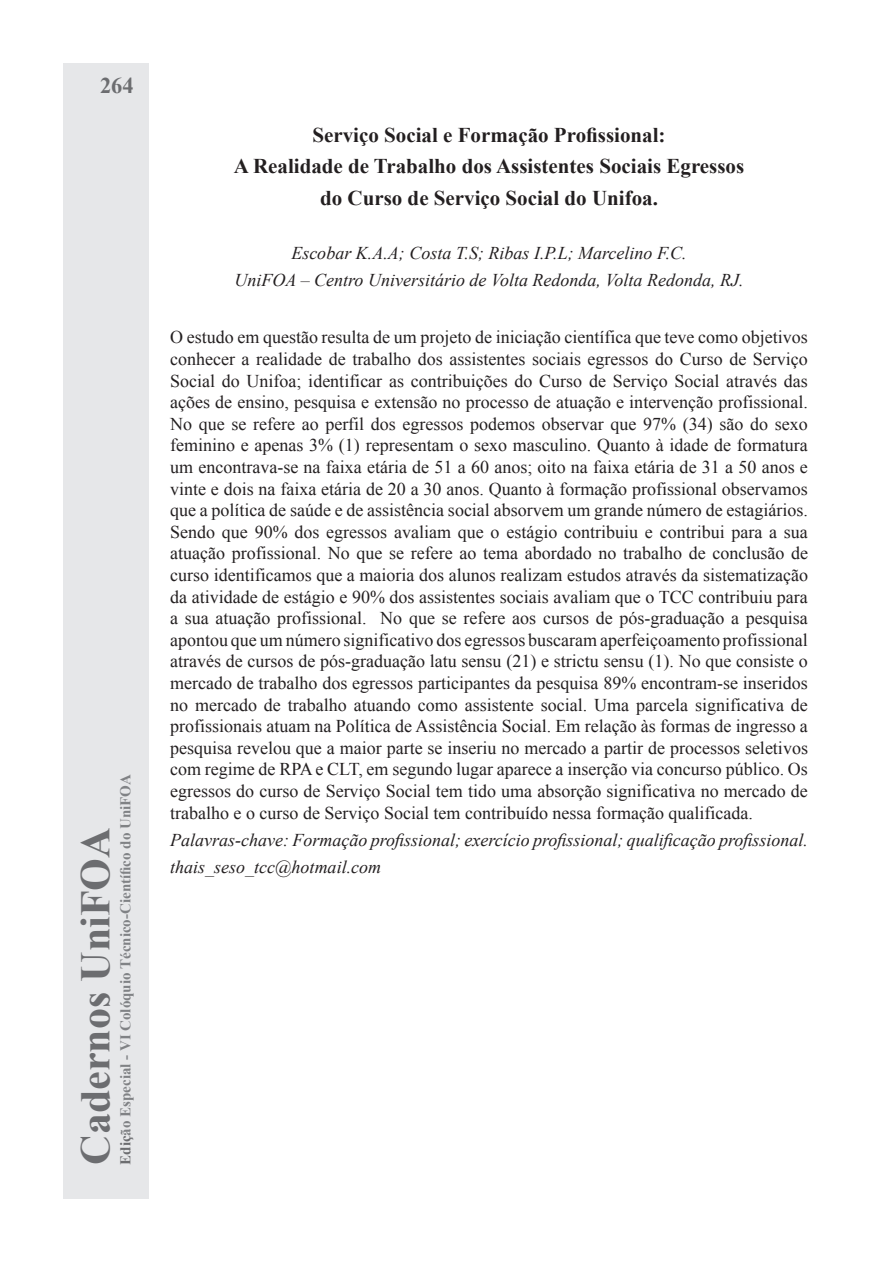
<style>
.page{position:relative;width:893px;height:1263px;background:#fff}
.page>*{position:absolute;margin:0;border:0;box-sizing:border-box;transform-origin:0 0}
.t1{font:700 42px "Times New Roman";color:#6c6d70}
.t2{font:700 22.5px "Times New Roman";color:#6c6d70}
.t3{font:700 21px/31.5px "Times New Roman";color:#231f20;text-align:center}
.t4{font:18px/21.6px "Times New Roman";color:#231f20;text-align:justify}
.t5{font:italic 18px/27px "Times New Roman";color:#231f20;text-align:center}
.t6{font:700 15px "Times New Roman";color:#808285}
.s1{color:#6c6d70}
</style>
<div class="page">
<div style="left:64px;top:64px;width:85px;height:1135px;background:#e6e7e9"></div>
<p class="t2" style="left:100px;top:70px;width:35px">264</p>
<h1 class="t1" style="left:66px;top:1165px;width:339px;rotate:-90deg">Cadernos UniFOA</h1>
<p class="t6" style="left:115px;top:1165px;width:392px;rotate:-90deg"><span class="s1">Ediç</span>ão Especial - VI Colóquio Técnico-Científico do UniFOA</p>
<p class="t3" style="left:234px;top:118px;width:512px">Serviço Social e Formação Profissional:<br>A Realidade de Trabalho dos Assistentes Sociais Egressos do Curso de Serviço Social do Unifoa.</p>
<p class="t5" style="left:235px;top:239px;width:510px">Escobar K.A.A; Costa T.S; Ribas I.P.L; Marcelino F.C.<br>UniFOA – Centro Universitário de Volta Redonda, Volta Redonda, RJ.</p>
<p class="t4" style="left:170px;top:326px;width:639px">O estudo em questão resulta de um projeto de iniciação científica que teve como objetivos conhecer a realidade de trabalho dos assistentes sociais egressos do Curso de Serviço Social do Unifoa; identificar as contribuições do Curso de Serviço Social através das ações de ensino, pesquisa e extensão no processo de atuação e intervenção profissional.<br>No que se refere ao perfil dos egressos podemos observar que 97% (34) são do sexo feminino e apenas 3% (1) representam o sexo masculino. Quanto à idade de formatura um encontrava-se na faixa etária de 51 a 60 anos; oito na faixa etária de 31 a 50 anos e vinte e dois na faixa etária de 20 a 30 anos. Quanto à formação profissional observamos que a política de saúde e de assistência social absorvem um grande número de estagiários.<br>Sendo que 90% dos egressos avaliam que o estágio contribuiu e contribui para a sua atuação profissional. No que se refere ao tema abordado no trabalho de conclusão de curso identificamos que a maioria dos alunos realizam estudos através da sistematização da atividade de estágio e 90% dos assistentes sociais avaliam que o TCC contribuiu para a sua atuação profissional. No que se refere aos cursos de pós-graduação a pesquisa apontou que um número significativo dos egressos buscaram aperfeiçoamento profissional através de cursos de pós-graduação latu sensu (21) e strictu sensu (1). No que consiste o mercado de trabalho dos egressos participantes da pesquisa 89% encontram-se inseridos no mercado de trabalho atuando como assistente social. Uma parcela significativa de profissionais atuam na Política de Assistência Social. Em relação às formas de ingresso a pesquisa revelou que a maior parte se inseriu no mercado a partir de processos seletivos com regime de RPA e CLT, em segundo lugar aparece a inserção via concurso público. Os egressos do curso de Serviço Social tem tido uma absorção significativa no mercado de trabalho e o curso de Serviço Social tem contribuído nessa formação qualificada.</p>
<p class="t5" style="left:170px;top:826px;width:639px;text-align:left">Palavras-chave: Formação profissional; exercício profissional; qualificação profissional. thais_seso_tcc@hotmail.com</p>
</div>
